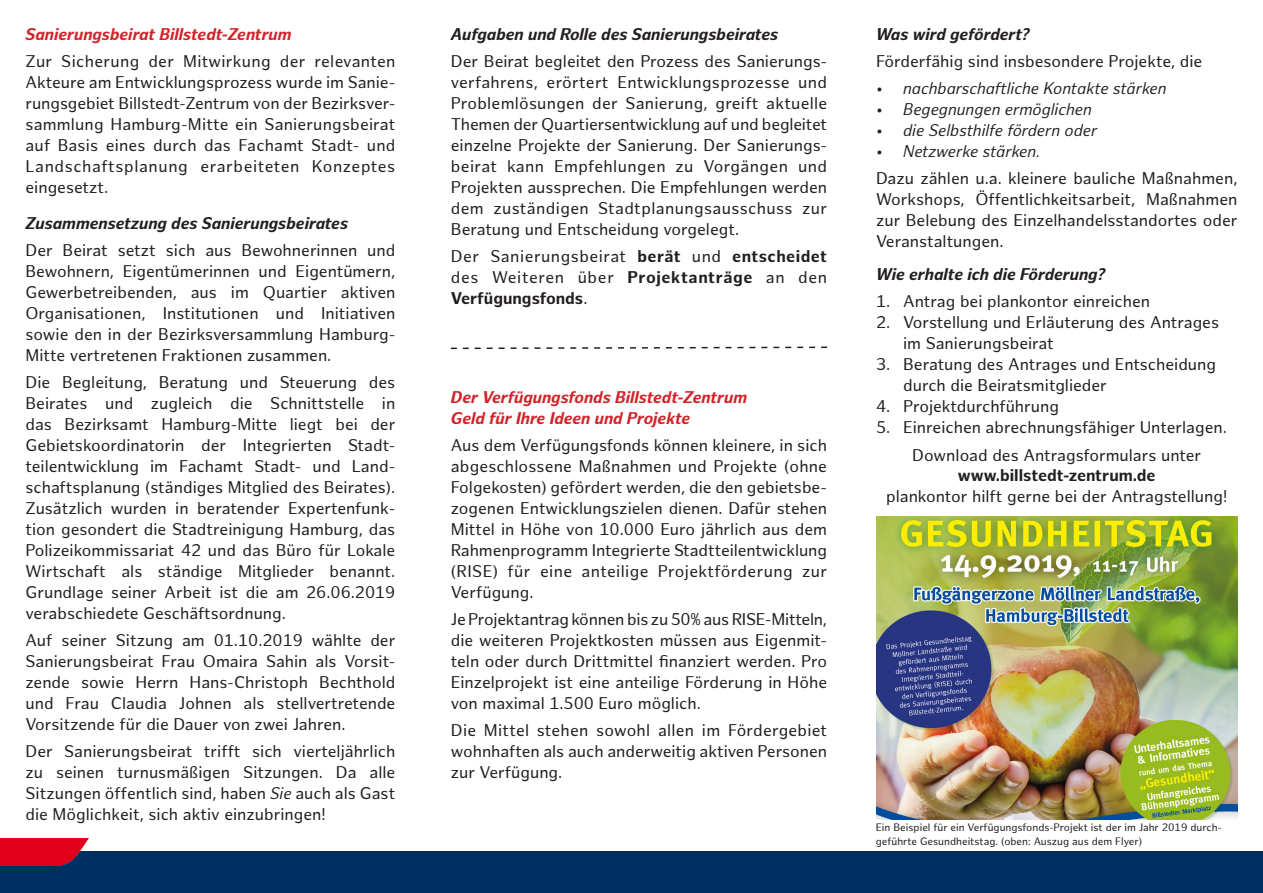
<style>
.page{position:relative;width:1263px;height:893px;background:#fff}
.page>*{position:absolute;margin:0;border:0;box-sizing:border-box;transform-origin:0 0}
.Einf__Abs__angepasst{font:16.5px/21px "Hamburg Sans";color:#231f20;text-align:justify}
.Einf__Abs__angepasst-2{font:italic 700 16.5px "Hamburg Sans";color:#231f20}
.t1{font:700 16.5px/21px "Hamburg Sans";color:#231f20;text-align:justify}
.t2{font:italic 16.5px "Hamburg Sans";color:#231f20}
.t3{font:italic 700 16.5px "Hamburg Sans";color:#d1232a}
.t4{font:10.5px/13.5px "Hamburg Sans";color:#231f20}
.s1{font-style:italic}
.s2{font-weight:400}
</style>
<div class="page">
<div style="left:0;top:852px;width:1263px;height:41px;background:#003063"></div>
<img style="left:0;top:838px;width:129px;height:28px">
<svg style="left:450px;top:346px;width:378px;height:4px"></svg>
<img style="left:876px;top:516px;width:361px;height:303px">
<p class="t3" style="left:26px;top:25px;width:268px">Sanierungsbeirat Billstedt-Zentrum</p>
<p class="Einf__Abs__angepasst" style="left:26px;top:52px;width:371px">Zur Sicherung der Mitwirkung der relevanten Akteure am Entwicklungsprozess wurde im Sanie&shy;rungsgebiet Billstedt-Zentrum von der Bezirksver&shy;sammlung Hamburg-Mitte ein Sanierungsbeirat auf Basis eines durch das Fachamt Stadt- und Landschaftsplanung erarbeiteten Konzeptes eingesetzt.</p>
<p class="Einf__Abs__angepasst-2" style="left:26px;top:214px;width:324px">Zusammensetzung des Sanierungsbeirates</p>
<p class="Einf__Abs__angepasst" style="left:26px;top:241px;width:371px">Der Beirat setzt sich aus Bewohnerinnen und Bewohnern, Eigentümerinnen und Eigentümern, Gewerbetreibenden, aus im Quartier aktiven Organisationen, Institutionen und Initiativen sowie den in der Bezirksversammlung Hamburg-Mitte vertretenen Fraktionen zusammen.</p>
<p class="Einf__Abs__angepasst" style="left:26px;top:373px;width:371px">Die Begleitung, Beratung und Steuerung des Beirates und zugleich die Schnittstelle in das Bezirksamt Hamburg-Mitte liegt bei der Gebietskoordinatorin der Integrierten Stadt&shy;teilentwicklung im Fachamt Stadt- und Land&shy;schaftsplanung (ständiges Mitglied des Beirates).<br>Zusätzlich wurden in beratender Expertenfunk&shy;tion gesondert die Stadtreinigung Hamburg, das Polizeikommissariat 42 und das Büro für Lokale Wirtschaft als ständige Mitglieder benannt.<br>Grundlage seiner Arbeit ist die am 26.06.2019 verabschiedete Geschäftsordnung.</p>
<p class="Einf__Abs__angepasst" style="left:26px;top:631px;width:371px">Auf seiner Sitzung am 01.10.2019 wählte der Sanierungsbeirat Frau Omaira Sahin als Vorsit&shy;zende sowie Herrn Hans-Christoph Bechthold und Frau Claudia Johnen als stellvertretende Vorsitzende für die Dauer von zwei Jahren.</p>
<p class="Einf__Abs__angepasst" style="left:26px;top:742px;width:371px">Der Sanierungsbeirat trifft sich vierteljährlich zu seinen turnusmäßigen Sitzungen. Da alle Sitzungen öffentlich sind, haben <span class="s1">Sie</span> auch als Gast die Möglichkeit, sich aktiv einzubringen!</p>
<p class="Einf__Abs__angepasst-2" style="left:451px;top:25px;width:329px">Aufgaben und Rolle des Sanierungsbeirates</p>
<p class="Einf__Abs__angepasst" style="left:451px;top:52px;width:378px">Der Beirat begleitet den Prozess des Sanierungs&shy;verfahrens, erörtert Entwicklungsprozesse und Problemlösungen der Sanierung, greift aktuelle Themen der Quartiersentwicklung auf und begleitet einzelne Projekte der Sanierung. Der Sanierungs&shy;beirat kann Empfehlungen zu Vorgängen und Projekten aussprechen. Die Empfehlungen werden dem zuständigen Stadtplanungsausschuss zur Beratung und Entscheidung vorgelegt.</p>
<p class="t1" style="left:451px;top:247px;width:378px"><span class="s2">Der Sanierungsbeirat</span> berät <span class="s2">und</span> entscheidet <span class="s2">des Weiteren über</span> Projektanträge <span class="s2">an den </span>Verfügungsfonds<span class="s2">.</span></p>
<p class="t3" style="left:451px;top:387px;width:298px">Der Verfügungsfonds Billstedt-Zentrum</p>
<p class="t3" style="left:451px;top:408px;width:241px">Geld für Ihre Ideen und Projekte</p>
<p class="Einf__Abs__angepasst" style="left:451px;top:435px;width:378px">Aus dem Verfügungsfonds können kleinere, in sich abgeschlossene Maßnahmen und Projekte (ohne Folgekosten) gefördert werden, die den gebietsbe&shy;zogenen Entwicklungszielen dienen. Dafür stehen Mittel in Höhe von 10.000 Euro jährlich aus dem Rahmenprogramm Integrierte Stadtteilentwicklung (RISE) für eine anteilige Projektförderung zur Verfügung.</p>
<p class="Einf__Abs__angepasst" style="left:451px;top:609px;width:378px">Je Projektantrag können bis zu 50% aus RISE-Mitteln, die weiteren Projektkosten müssen aus Eigenmit&shy;teln oder durch Drittmittel finanziert werden. Pro Einzelprojekt ist eine anteilige Förderung in Höhe von maximal 1.500 Euro möglich.</p>
<p class="Einf__Abs__angepasst" style="left:451px;top:720px;width:378px">Die Mittel stehen sowohl allen im Fördergebiet wohnhaften als auch anderweitig aktiven Personen zur Verfügung.</p>
<p class="Einf__Abs__angepasst-2" style="left:876px;top:25px;width:155px">Was wird gefördert?</p>
<p class="Einf__Abs__angepasst" style="left:876px;top:52px;width:328px">Förderfähig sind insbesondere Projekte, die</p>
<p class="t2" style="left:876px;top:79px;width:292px">• nachbarschaftliche Kontakte stärken</p>
<p class="t2" style="left:876px;top:100px;width:217px">• Begegnungen ermöglichen</p>
<p class="t2" style="left:876px;top:121px;width:223px">• die Selbsthilfe fördern oder</p>
<p class="t2" style="left:876px;top:142px;width:166px">• Netzwerke stärken.</p>
<p class="Einf__Abs__angepasst" style="left:876px;top:169px;width:363px">Dazu zählen u.a. kleinere bauliche Maßnahmen, Workshops, Öffentlichkeitsarbeit, Maßnahmen zur Belebung des Einzelhandelsstandortes oder Veranstaltungen.</p>
<p class="Einf__Abs__angepasst-2" style="left:876px;top:265px;width:230px">Wie erhalte ich die Förderung?</p>
<p class="Einf__Abs__angepasst" style="left:876px;top:292px;width:275px">1. Antrag bei plankontor einreichen</p>
<p class="Einf__Abs__angepasst" style="left:903px;top:313px;width:318px;text-indent:-27px">2. Vorstellung und Erläuterung des Antrages im Sanierungsbeirat</p>
<p class="Einf__Abs__angepasst" style="left:903px;top:355px;width:314px;text-indent:-27px">3. Beratung des Antrages und Entscheidung durch die Beiratsmitglieder</p>
<p class="Einf__Abs__angepasst" style="left:876px;top:397px;width:184px">4. Projektdurchführung</p>
<p class="Einf__Abs__angepasst" style="left:876px;top:418px;width:352px">5. Einreichen abrechnungsfähiger Unterlagen.</p>
<p class="Einf__Abs__angepasst" style="left:912px;top:446px;width:290px">Download des Antragsformulars unter</p>
<p class="t1" style="left:958px;top:465px;width:199px">www.billstedt-zentrum.de</p>
<p class="Einf__Abs__angepasst" style="left:886px;top:486px;width:343px">plankontor hilft gerne bei der Antragstellung!</p>
<p class="t4" style="left:876px;top:821px;width:348px">Ein Beispiel für ein Verfügungsfonds-Projekt ist der im Jahr 2019 durch&shy;geführte Gesundheitstag. (oben: Auszug aus dem Flyer)</p>
</div>
